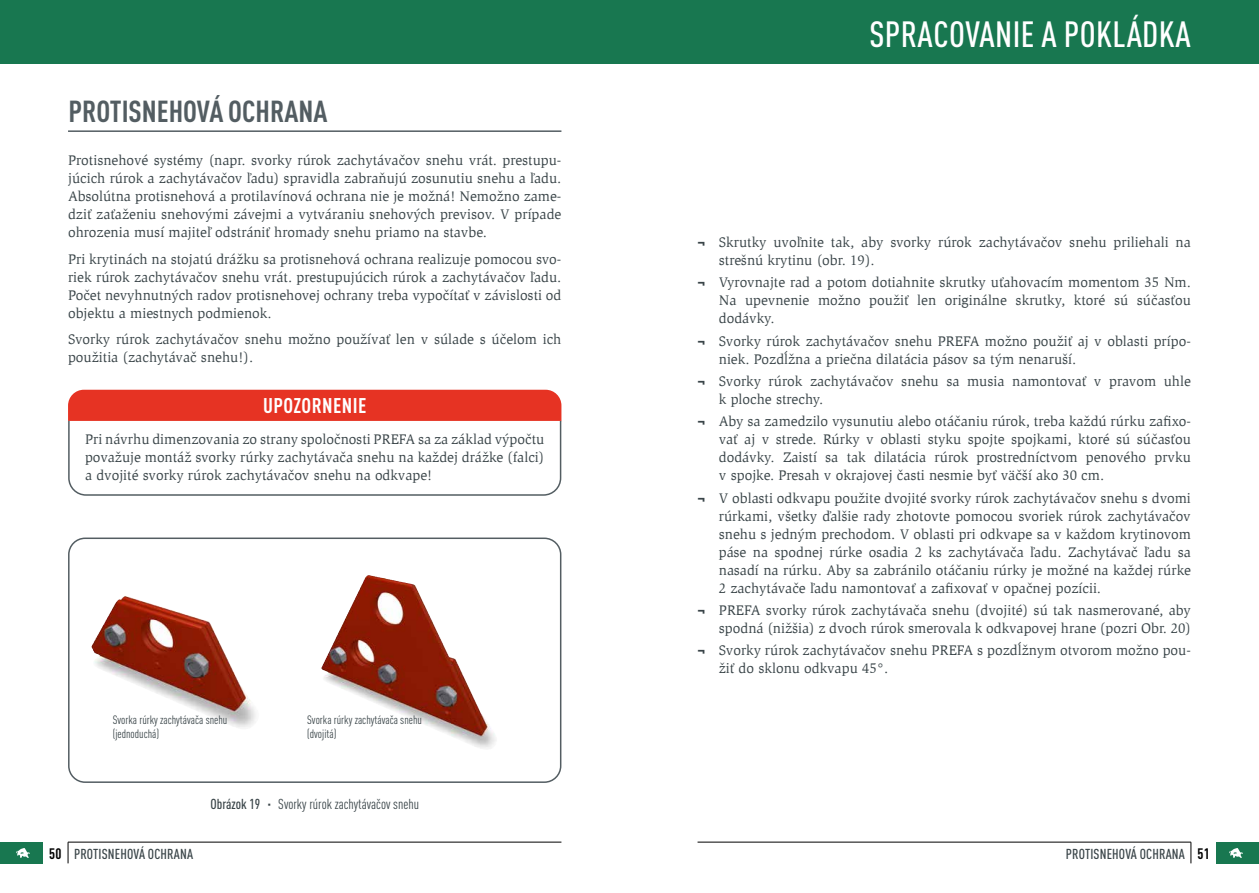
<style>
.page{position:relative;width:1259px;height:893px;background:#fff}
.page>*{position:absolute;margin:0;border:0;box-sizing:border-box;transform-origin:0 0}
.t1{font:500 condensed 36px "DIN Pro";letter-spacing:.01em;color:#fff}
.t2{font:700 condensed 30px "DIN Pro";color:#535d62}
.t3{font:700 condensed 21px "DIN Pro";letter-spacing:.02em;color:#fff}
.t4{font:14.25px/18px "Slimbach Pro";color:#394448;text-align:justify}
.t5{font:500 condensed 14.25px "DIN Pro";letter-spacing:.01em;color:#394448}
.t6{font:condensed 14.25px "DIN Pro";color:#394448}
.t7{font:condensed 12px/13.5px "DIN Pro";color:#394448}
.s1{font-weight:500}
.s2{font-family:"DIN Pro";font-weight:700}
.s3{font-weight:700;font-size:15px;color:#000}
</style>
<div class="page">
<div style="left:0;top:0;width:1259px;height:64px;background:#187750"></div>
<div style="left:1216px;top:842px;width:43px;height:21px;background:#187750"></div>
<hr style="left:697px;top:842px;width:494px;height:1px;background:#000">
<svg style="left:1190px;top:842px;width:1px;height:21px"></svg>
<svg style="left:1229px;top:848px;width:13px;height:10px"></svg>
<div style="left:0;top:842px;width:43px;height:21px;background:#187750"></div>
<hr style="left:68px;top:842px;width:493px;height:1px;background:#000">
<svg style="left:68px;top:842px;width:1px;height:21px"></svg>
<svg style="left:16px;top:848px;width:14px;height:10px"></svg>
<hr style="left:68px;top:130px;width:493px;height:2px;background:#535d62">
<svg style="left:68px;top:390px;width:494px;height:106px"></svg>
<svg style="left:69px;top:538px;width:492px;height:244px"></svg>
<img style="left:91px;top:596px;width:34px;height:59px">
<img style="left:330px;top:575px;width:38px;height:74px">
<div style="left:68px;top:537px;width:493px;height:246px;border:2px solid #535d62;border-radius:16px"></div>
<h2 class="t2" style="left:68px;top:89px;width:261px">PROTISNEHOVÁ OCHRANA</h2>
<p class="t4" style="left:68px;top:152px;width:495px">Protisnehové systémy (napr. svorky rúrok zachytávačov snehu vrát. prestupu&shy;júcich rúrok a zachytávačov ľadu) spravidla zabraňujú zosunutiu snehu a ľadu.<br>Absolútna protisnehová a protilavínová ochrana nie je možná! Nemožno zame&shy;dziť zaťaženiu snehovými závejmi a vytváraniu snehových previsov. V prípade ohrozenia musí majiteľ odstrániť hromady snehu priamo na stavbe.</p>
<p class="t4" style="left:68px;top:250px;width:495px">Pri krytinách na stojatú drážku sa protisnehová ochrana realizuje pomocou svo&shy;riek rúrok zachytávačov snehu vrát. prestupujúcich rúrok a zachytávačov ľadu.<br>Počet nevyhnutných radov protisnehovej ochrany treba vypočítať v závislosti od objektu a miestnych podmienok.</p>
<p class="t4" style="left:68px;top:331px;width:495px">Svorky rúrok zachytávačov snehu možno používať len v súlade s účelom ich použitia (zachytávač snehu!).</p>
<h3 class="t3" style="left:263px;top:390px;width:105px">UPOZORNENIE</h3>
<p class="t4" style="left:85px;top:430px;width:461px">Pri návrhu dimenzovania zo strany spoločnosti PREFA sa za základ výpočtu považuje montáž svorky rúrky zachytávača snehu na každej drážke (falci) a dvojité svorky rúrok zachytávačov snehu na odkvape!</p>
<p class="t7" style="left:113px;top:712px;width:116px">Svorka rúrky zachytávača snehu (jednoduchá)</p>
<p class="t7" style="left:307px;top:712px;width:116px">Svorka rúrky zachytávača snehu (dvojitá)</p>
<p class="t6" style="left:210px;top:794px;width:210px"><span class="s1">OBRÁZOK 19 ·</span> Svorky rúrok zachytávačov snehu</p>
<h1 class="t1" style="left:869px;top:7px;width:323px">SPRACOVANIE A POKLÁDKA</h1>
<p class="t4" style="left:719px;top:233px;width:473px;text-indent:-21px"><span class="s2">¬</span> Skrutky uvoľnite tak, aby svorky rúrok zachytávačov snehu priliehali na strešnú krytinu (obr. 19).</p>
<p class="t4" style="left:719px;top:274px;width:473px;text-indent:-21px"><span class="s2">¬</span> Vyrovnajte rad a potom dotiahnite skrutky uťahovacím momentom 35 Nm.<br>Na upevnenie možno použiť len originálne skrutky, ktoré sú súčasťou dodávky.</p>
<p class="t4" style="left:719px;top:332px;width:473px;text-indent:-21px"><span class="s2">¬</span> Svorky rúrok zachytávačov snehu PREFA možno použiť aj v oblasti prípo&shy;niek. Pozdĺžna a priečna dilatácia pásov sa tým nenaruší.</p>
<p class="t4" style="left:719px;top:372px;width:473px;text-indent:-21px"><span class="s2">¬</span> Svorky rúrok zachytávačov snehu sa musia namontovať v pravom uhle k ploche strechy.</p>
<p class="t4" style="left:719px;top:412px;width:473px;text-indent:-21px"><span class="s2">¬</span> Aby sa zamedzilo vysunutiu alebo otáčaniu rúrok, treba každú rúrku zafixo&shy;vať aj v strede. Rúrky v oblasti styku spojte spojkami, ktoré sú súčasťou dodávky. Zaistí sa tak dilatácia rúrok prostredníctvom penového prvku v spojke. Presah v okrajovej časti nesmie byť väčší ako 30 cm.</p>
<p class="t4" style="left:719px;top:489px;width:473px;text-indent:-21px"><span class="s2">¬</span> V oblasti odkvapu použite dvojité svorky rúrok zachytávačov snehu s dvomi rúrkami, všetky ďalšie rady zhotovte pomocou svoriek rúrok zachytávačov snehu s jedným prechodom. V oblasti pri odkvape sa v každom krytinovom páse na spodnej rúrke osadia 2 ks zachytávača ľadu. Zachytávač ľadu sa nasadí na rúrku. Aby sa zabránilo otáčaniu rúrky je možné na každej rúrke 2 zachytávače ľadu namontovať a zafixovať v opačnej pozícii.</p>
<p class="t4" style="left:697px;top:601px;width:495px;text-align:right"><span class="s2">¬</span> PREFA svorky rúrok zachytávača snehu (dvojité) sú tak nasmerované, aby spodná (nižšia) z dvoch rúrok smerovala k odkvapovej hrane (pozri Obr. 20)</p>
<p class="t4" style="left:719px;top:641px;width:473px;text-indent:-21px"><span class="s2">¬</span> Svorky rúrok zachytávačov snehu PREFA s pozdĺžnym otvorom možno pou&shy;žiť do sklonu odkvapu 45°.</p>
<p class="t5" style="left:49px;top:843px;width:145px"><span class="s3">50</span> PROTISNEHOVÁ OCHRANA</p>
<p class="t5" style="left:1066px;top:843px;width:145px">PROTISNEHOVÁ OCHRANA <span class="s3">51</span></p>
</div>
